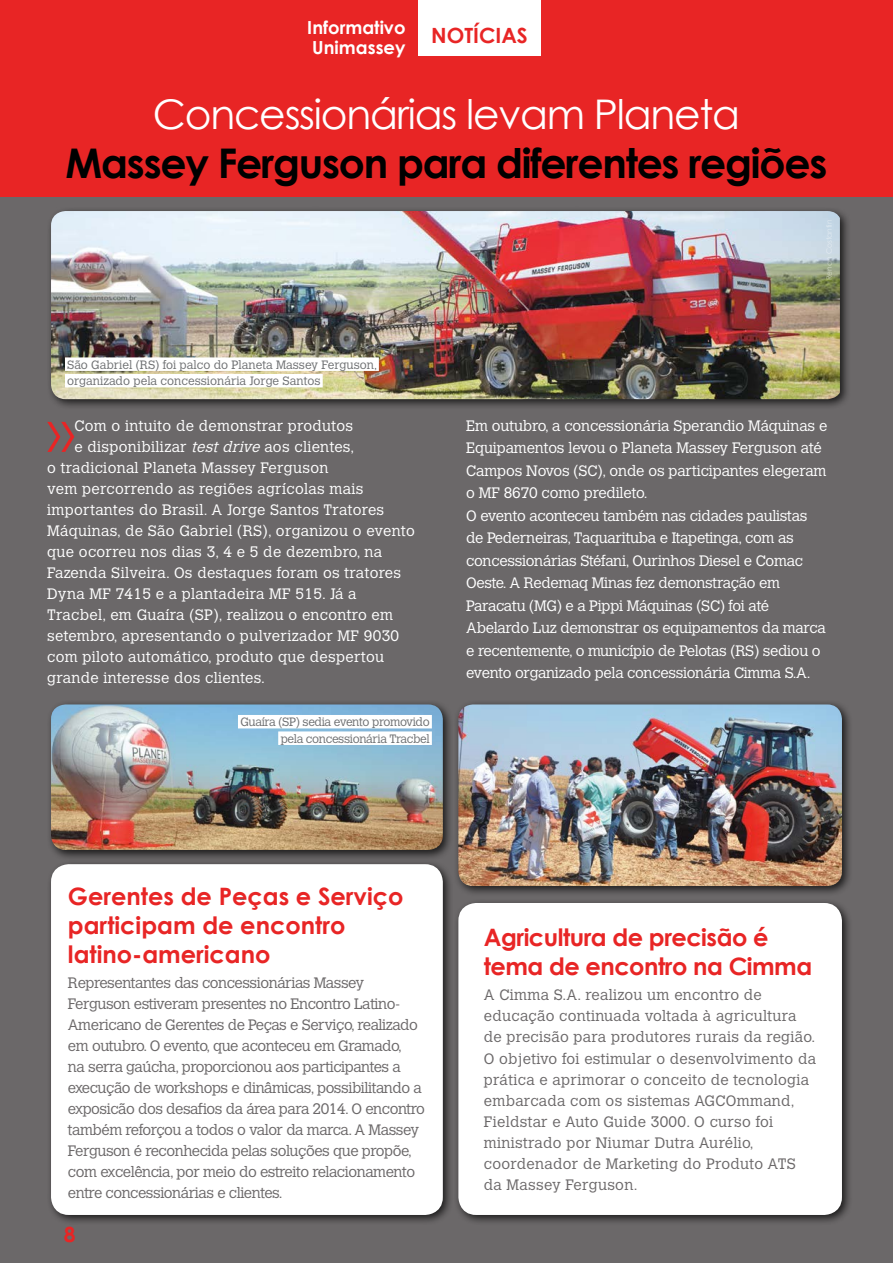
<style>
.page{position:relative;width:893px;height:1263px;background:#fff}
.page>*{position:absolute;margin:0;border:0;box-sizing:border-box;transform-origin:0 0}
.t1{font:700 40.95px "Century Gothic";letter-spacing:-.03em;color:#000}
.t2{font:40.95px "Century Gothic";letter-spacing:-.03em;color:#fff}
.t3{font:700 24px/28.8px "Century Gothic";color:#e82525}
.t4{font:700 24px/28.8px "Century Gothic";letter-spacing:-.02em;color:#e82525}
.t5{font:700 21px "Century Gothic";color:#e82525}
.t6{font:700 18px/19.5px "Century Gothic";color:#fff}
.t7{font:300 15px/22.5px "Calvert MT Std";letter-spacing:-.01em;color:#fff}
.t8{font:300 15px "Calvert MT Std";letter-spacing:.02em;color:#fff}
.t9{font:300 15px/21px "Calvert MT Std";letter-spacing:-.03em;color:#6b6869}
.t10{font:300 15px/21px "Calvert MT Std";letter-spacing:.02em;color:#6b6869}
.t11{font:300 12px/16.5px "Calvert MT Std";color:#6d6f71}
.t12{font:300 12px/16.5px "Calvert MT Std";letter-spacing:-.03em;color:#6d6f71;text-align:right}
.s1{font-style:italic}
</style>
<div class="page">
<div style="left:0;top:196px;width:893px;height:1067px;background:#6b6869"></div>
<div style="left:0;top:0;width:893px;height:196px;background:#e82525"></div>
<div style="left:453px;top:898px;width:400px;height:328px;background:#000;opacity:.75"></div>
<div style="left:460px;top:905px;width:380px;height:308px;background:#fff;border-radius:16px"></div>
<div style="left:458px;top:903px;width:384px;height:312px;border:4px solid #fff;border-radius:16px"></div>
<svg style="left:47px;top:422px;width:27px;height:30px"></svg>
<div style="left:46px;top:206px;width:805px;height:204px;background:#000;opacity:.75"></div>
<img style="left:51px;top:211px;width:789px;height:188px">
<div style="left:453px;top:699px;width:400px;height:198px;background:#000;opacity:.75"></div>
<img style="left:458px;top:704px;width:384px;height:182px">
<div style="left:418px;top:0;width:123px;height:55px;background:#fff"></div>
<div style="left:46px;top:699px;width:408px;height:162px;background:#000;opacity:.75"></div>
<img style="left:51px;top:704px;width:392px;height:146px">
<div style="left:238px;top:715px;width:194px;height:13px;background:#fff"></div>
<div style="left:278px;top:731px;width:154px;height:14px;background:#fff"></div>
<div style="left:46px;top:859px;width:408px;height:367px;background:#000;opacity:.75"></div>
<div style="left:53px;top:866px;width:388px;height:347px;background:#fff;border-radius:16px"></div>
<div style="left:51px;top:864px;width:392px;height:351px;border:4px solid #fff;border-radius:16px"></div>
<div style="left:65px;top:357px;width:314px;height:14px;background:#fff"></div>
<div style="left:65px;top:374px;width:258px;height:13px;background:#fff"></div>
<p class="t6" style="left:307px;top:18px;width:100px">Informativo<br>Unimassey</p>
<h3 class="t5" style="left:431px;top:22px;width:96px">n otícias</h3>
<h1 class="t2" style="left:153px;top:89px;width:589px">Concessionárias levam Planeta</h1>
<h1 class="t1" style="left:66px;top:137px;width:763px">Massey Ferguson para diferentes regiões</h1>
<p class="t11" style="left:67px;top:357px;width:312px">São Gabriel (RS) foi palco do Planeta Massey Ferguson, organizado pela concessionária Jorge Santos</p>
<p class="t8" style="left:74px;top:417px;width:280px">Com o intuito de demonstrar produtos</p>
<p class="t8" style="left:74px;top:438px;width:281px">e disponibilizar <span class="s1">testdrive</span> aos clientes,</p>
<p class="t8" style="left:47px;top:459px;width:283px">o tradicional Planeta Massey Ferguson</p>
<p class="t8" style="left:47px;top:480px;width:318px">vem percorrendo as regiões agrícolas mais</p>
<p class="t8" style="left:47px;top:501px;width:339px">importantes do Brasil. A Jorge Santos Tratores</p>
<p class="t8" style="left:47px;top:522px;width:369px">Máquinas, de São Gabriel (RS), organizou o evento</p>
<p class="t8" style="left:47px;top:543px;width:337px">que ocorreu nos dias 3, 4 e 5 de dezembro, na</p>
<p class="t8" style="left:47px;top:564px;width:355px">Fazenda Silveira. Os destaques foram os tratores</p>
<p class="t8" style="left:47px;top:585px;width:311px">Dyna MF 7415 e a plantadeira MF 515. Já a</p>
<p class="t8" style="left:47px;top:606px;width:347px">Tracbel, em Guaíra (SP), realizou o encontro em</p>
<p class="t8" style="left:47px;top:627px;width:353px">setembro, apresentando o pulverizador MF 9030</p>
<p class="t8" style="left:47px;top:648px;width:339px">com piloto automático, produto que despertou</p>
<p class="t8" style="left:47px;top:669px;width:219px">grande interesse dos clientes.</p>
<p class="t12" style="left:240px;top:714px;width:191px">Guaíra (SP) sedia evento promovido pela concessionária Tracbel</p>
<p class="t7" style="left:466px;top:415px;width:363px">Em outubro, a concessionária Sperandio Máquinas e Equipamentos levou o Planeta Massey Ferguson até Campos Novos (SC), onde os participantes elegeram o MF 8670 como predileto.<br>O evento aconteceu também nas cidades paulistas de Pederneiras, Taquarituba e Itapetinga, com as concessionárias Stéfani, Ourinhos Diesel e Comac Oeste. A Redemaq Minas fez demonstração em Paracatu (MG) e a Pippi Máquinas (SC) foi até Abelardo Luz demonstrar os equipamentos da marca e recentemente, o município de Pelotas (RS) sediou o evento organizado pela concessionária Cimma S.A.</p>
<h2 class="t3" style="left:68px;top:881px;width:337px">Gerentes de Peças e Serviço participam de encontro latino-americano</h2>
<p class="t9" style="left:68px;top:972px;width:358px">Representantes das concessionárias Massey Ferguson estiveram presentes no Encontro Latino-Americano de Gerentes de Peças e Serviço, realizado em outubro. O evento, que aconteceu em Gramado,<br>na serra gaúcha, proporcionou aos participantes a execução de workshops e dinâmicas, possibilitando a exposicão dos desafios da área para 2014. O encontro também reforçou a todos o valor da marca. A Massey Ferguson é reconhecida pelas soluções que propõe, com excelência, por meio do estreito relacionamento entre concessionárias e clientes.</p>
<h3 class="t5" style="left:64px;top:1221px;width:13px">8</h3>
<h2 class="t4" style="left:484px;top:923px;width:330px">Agricultura de precisão é tema de encontro na Cimma</h2>
<p class="t10" style="left:484px;top:985px;width:334px">A Cimma S.A. realizou um encontro de educação continuada voltada à agricultura de precisão para produtores rurais da região.<br>O objetivo foi estimular o desenvolvimento da prática e aprimorar o conceito de tecnologia embarcada com os sistemas AGCOmmand, Fieldstar e Auto Guide 3000. O curso foi ministrado por Niumar Dutra Aurélio, coordenador de Marketing do Produto ATS da Massey Ferguson.</p>
</div>
